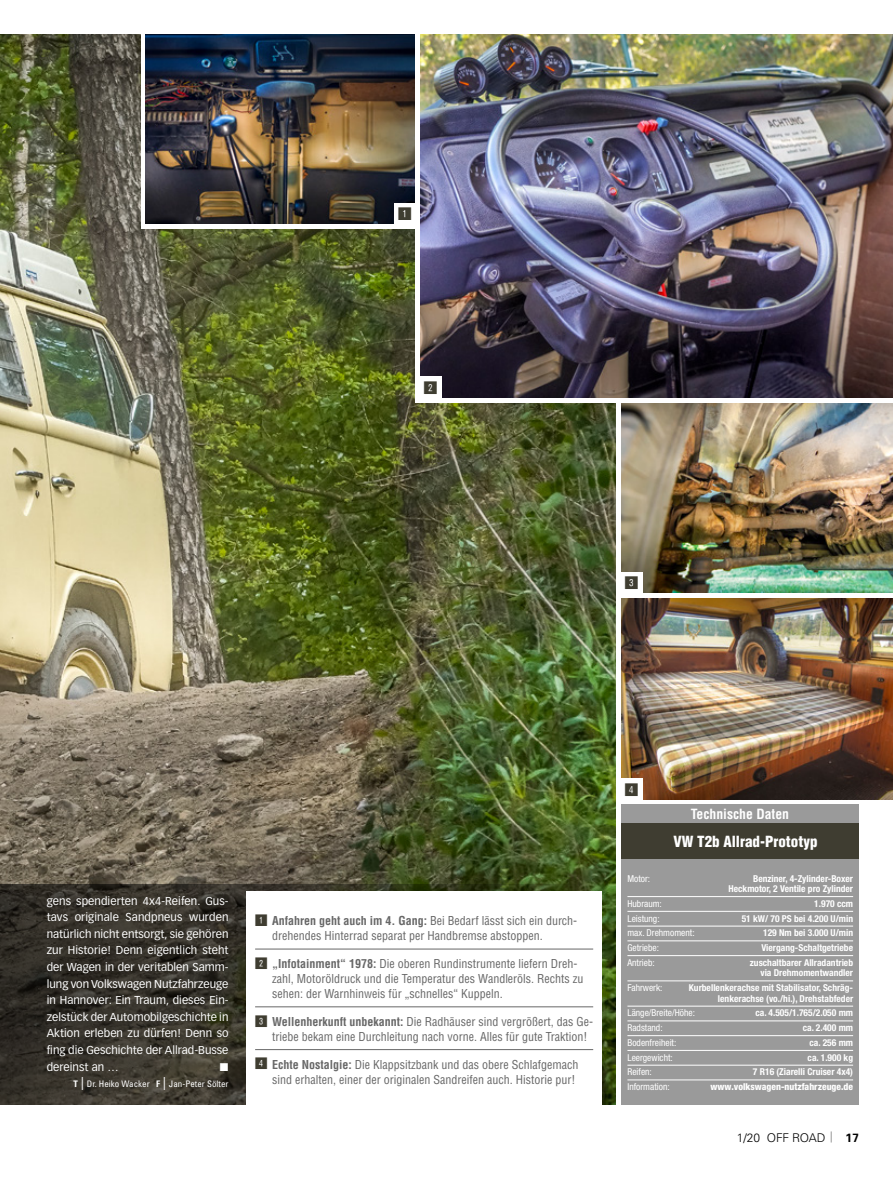
<style>
.page{position:relative;width:893px;height:1191px;background:#fff}
.page>*{position:absolute;margin:0;border:0;box-sizing:border-box;transform-origin:0 0}
.t1{font:18px "Katalogziffern Negativ BSK";color:#3f3d31}
.t2{font:900 condensed 15px "Helvetica";color:#fff}
.t3{font:700 condensed 13.65px "Helvetica";color:#fff}
.t4{font:condensed 12px/15px "Helvetica";color:#676767}
.t5{font:300 12px "Univers";letter-spacing:-.02em;color:#000}
.t6{font:700 12px "Univers";color:#000}
.t7{font:11.25px/16.5px "Vectora LH";color:#fff;text-align:justify}
.t8{font:11.25px "Zapf Dingbats";color:#fff}
.t9{font:700 condensed 9.45px/10.5px "Helvetica Neue";color:#fff;text-align:right}
.t10{font:condensed 9.45px "Helvetica Neue";color:#fff}
.t11{font:800 condensed 9.45px "Helvetica Neue";color:#fff}
.t12{font:condensed 9px "Univers";color:#fff}
.s1{font-weight:700}
.s2{font-weight:300;font-size:18px}
.s3{font-family:"Katalogziffern Negativ BSK";font-stretch:normal;font-size:16.5px;color:#3f3d31}
</style>
<div class="page">
<img style="left:0;top:34px;width:616px;height:1070px">
<svg style="left:0;top:884px;width:611px;height:220px;background:#353328"></svg>
<div style="left:621px;top:804px;width:238px;height:19px;background:#9a9a9a"></div>
<div style="left:621px;top:823px;width:238px;height:36px;background:#3f3d31"></div>
<div style="left:621px;top:859px;width:238px;height:245px;background:#9a9a9a"></div>
<hr style="left:627px;top:896px;width:226px;height:1px;background:#fff">
<hr style="left:627px;top:911px;width:226px;height:1px;background:#fff">
<hr style="left:627px;top:926px;width:226px;height:1px;background:#fff">
<hr style="left:627px;top:940px;width:226px;height:1px;background:#fff">
<hr style="left:627px;top:955px;width:226px;height:1px;background:#fff">
<hr style="left:627px;top:980px;width:226px;height:1px;background:#fff">
<hr style="left:627px;top:1006px;width:226px;height:1px;background:#fff">
<hr style="left:627px;top:1020px;width:226px;height:1px;background:#fff">
<hr style="left:627px;top:1035px;width:226px;height:1px;background:#fff">
<hr style="left:627px;top:1050px;width:226px;height:1px;background:#fff">
<hr style="left:627px;top:1065px;width:226px;height:1px;background:#fff">
<hr style="left:627px;top:1079px;width:226px;height:1px;background:#fff">
<div style="left:247px;top:891px;width:355px;height:213px;background:#fff"></div>
<hr style="left:255px;top:948px;width:338px;height:1px;background:#676767">
<hr style="left:255px;top:1006px;width:338px;height:1px;background:#676767">
<hr style="left:255px;top:1049px;width:338px;height:1px;background:#676767">
<img style="left:621px;top:403px;width:272px;height:396px">
<img style="left:420px;top:34px;width:473px;height:364px">
<hr style="left:416px;top:398px;width:477px;height:4px;background:#fff">
<div style="left:141px;top:27px;width:5px;height:202px;background:#fff"></div>
<img style="left:146px;top:34px;width:270px;height:190px">
<hr style="left:617px;top:593px;width:276px;height:4px;background:#fff">
<div style="left:141px;top:224px;width:279px;height:5px;background:#fff"></div>
<div style="left:394px;top:203px;width:22px;height:21px;background:#fff"></div>
<div style="left:621px;top:778px;width:21px;height:21px;background:#fff"></div>
<div style="left:621px;top:572px;width:21px;height:21px;background:#fff"></div>
<div style="left:420px;top:377px;width:21px;height:21px;background:#fff"></div>
<hr style="left:416px;top:34px;width:4px;height:368px;background:#fff">
<h1 class="t1" style="left:398px;top:203px;width:15px">1</h1>
<h1 class="t1" style="left:424px;top:377px;width:15px">2</h1>
<h1 class="t1" style="left:625px;top:572px;width:15px">3</h1>
<p class="t7" style="left:47px;top:892px;width:183px">gens spendierten 4x4-Reifen. Gus&shy;tavs originale Sandpneus wurden natürlich nicht entsorgt, sie gehören zur Historie! Denn eigentlich steht der Wagen in der veritablen Samm&shy;lung von Volkswagen Nutzfahrzeuge in Hannover: Ein Traum, dieses Ein&shy;zelstück der Automobilgeschichte in Aktion erleben zu dürfen! Denn so fing die Geschichte der Allrad-Busse dereinst an …</p>
<p class="t8" style="left:220px;top:1061px;width:10px">■</p>
<p class="t12" style="left:74px;top:1078px;width:156px"><span class="s1">T</span> <span class="s2">|</span> Dr. Heiko Wacker <span class="s1">F</span> <span class="s2">|</span> Jan-Peter Sölter</p>
<p class="t4" style="left:272px;top:913px;width:305px;text-indent:-17px"><span class="s3">1</span> <span class="s1">Anfahren geht auch im 4. Gang:</span> Bei Bedarf lässt sich ein durch&shy;drehendes Hinterrad separat per Handbremse abstoppen.</p>
<p class="t4" style="left:272px;top:956px;width:313px;text-indent:-17px"><span class="s3">2</span> <span class="s1">„Infotainment“ 1978:</span> Die oberen Rundinstrumente liefern Dreh&shy;zahl, Motoröldruck und die Temperatur des Wandleröls. Rechts zu sehen: der Warnhinweis für „schnelles“ Kuppeln.</p>
<p class="t4" style="left:272px;top:1014px;width:323px;text-indent:-17px"><span class="s3">3</span> <span class="s1">Wellenherkunft unbekannt:</span> Die Radhäuser sind vergrößert, das Ge&shy;triebe bekam eine Durchleitung nach vorne. Alles für gute Traktion!</p>
<p class="t4" style="left:255px;top:1056px;width:325px;text-align:right"><span class="s3">4</span> <span class="s1">Echte Nostalgie:</span> Die Klappsitzbank und das obere Schlafgemach sind erhalten, einer der originalen Sandreifen auch. Historie pur!</p>
<h1 class="t1" style="left:625px;top:779px;width:15px">4</h1>
<p class="t3" style="left:691px;top:805px;width:100px">Technische Daten</p>
<p class="t2" style="left:673px;top:832px;width:146px">VW T2b Allrad-Prototyp</p>
<p class="t10" style="left:627px;top:873px;width:24px">Motor:</p>
<p class="t9" style="left:728px;top:873px;width:126px">Benziner, 4-Zylinder-Boxer<br>Heckmotor, 2 Ventile pro Zylinder</p>
<p class="t10" style="left:627px;top:898px;width:36px">Hubraum:</p>
<p class="t9" style="left:814px;top:898px;width:40px">1.970 ccm</p>
<p class="t10" style="left:627px;top:913px;width:34px">Leistung:</p>
<p class="t9" style="left:742px;top:913px;width:113px">51 kW/ 70 PS bei 4.200 U/min</p>
<p class="t10" style="left:627px;top:927px;width:69px">max. Drehmoment:</p>
<p class="t9" style="left:763px;top:927px;width:91px">129 Nm bei 3.000 U/min</p>
<p class="t10" style="left:627px;top:942px;width:33px">Getriebe:</p>
<p class="t9" style="left:761px;top:942px;width:93px">Viergang-Schaltgetriebe</p>
<p class="t10" style="left:627px;top:957px;width:29px">Antrieb:</p>
<p class="t9" style="left:750px;top:957px;width:105px">zuschaltbarer Allradantrieb via Drehmomentwandler</p>
<p class="t10" style="left:627px;top:982px;width:37px">Fahrwerk:</p>
<p class="t9" style="left:689px;top:982px;width:166px">Kurbellenkerachse mit Stabilisator, Schräg&shy;lenkerachse (vo./hi.), Drehstabfeder</p>
<p class="t10" style="left:627px;top:1007px;width:69px">Länge/Breite/Höhe:</p>
<p class="t9" style="left:755px;top:1007px;width:99px">ca. 4.505/1.765/2.050 mm</p>
<p class="t10" style="left:627px;top:1022px;width:37px">Radstand:</p>
<p class="t9" style="left:803px;top:1022px;width:52px">ca. 2.400 mm</p>
<p class="t10" style="left:627px;top:1037px;width:50px">Bodenfreiheit:</p>
<p class="t9" style="left:810px;top:1037px;width:45px">ca. 256 mm</p>
<p class="t10" style="left:627px;top:1052px;width:47px">Leergewicht:</p>
<p class="t9" style="left:808px;top:1052px;width:47px">ca. 1.900 kg</p>
<p class="t10" style="left:627px;top:1066px;width:26px">Reifen:</p>
<p class="t9" style="left:753px;top:1066px;width:102px">7 R16 (Ziarelli Cruiser 4x4)</p>
<p class="t10" style="left:627px;top:1081px;width:44px">Information:</p>
<p class="t11" style="left:711px;top:1081px;width:144px">www.volkswagen-nutzfahrzeuge.de</p>
<p class="t5" style="left:737px;top:1130px;width:90px">1/20 OFF ROAD</p>
<p class="t6" style="left:846px;top:1130px;width:15px">17</p>
</div>
